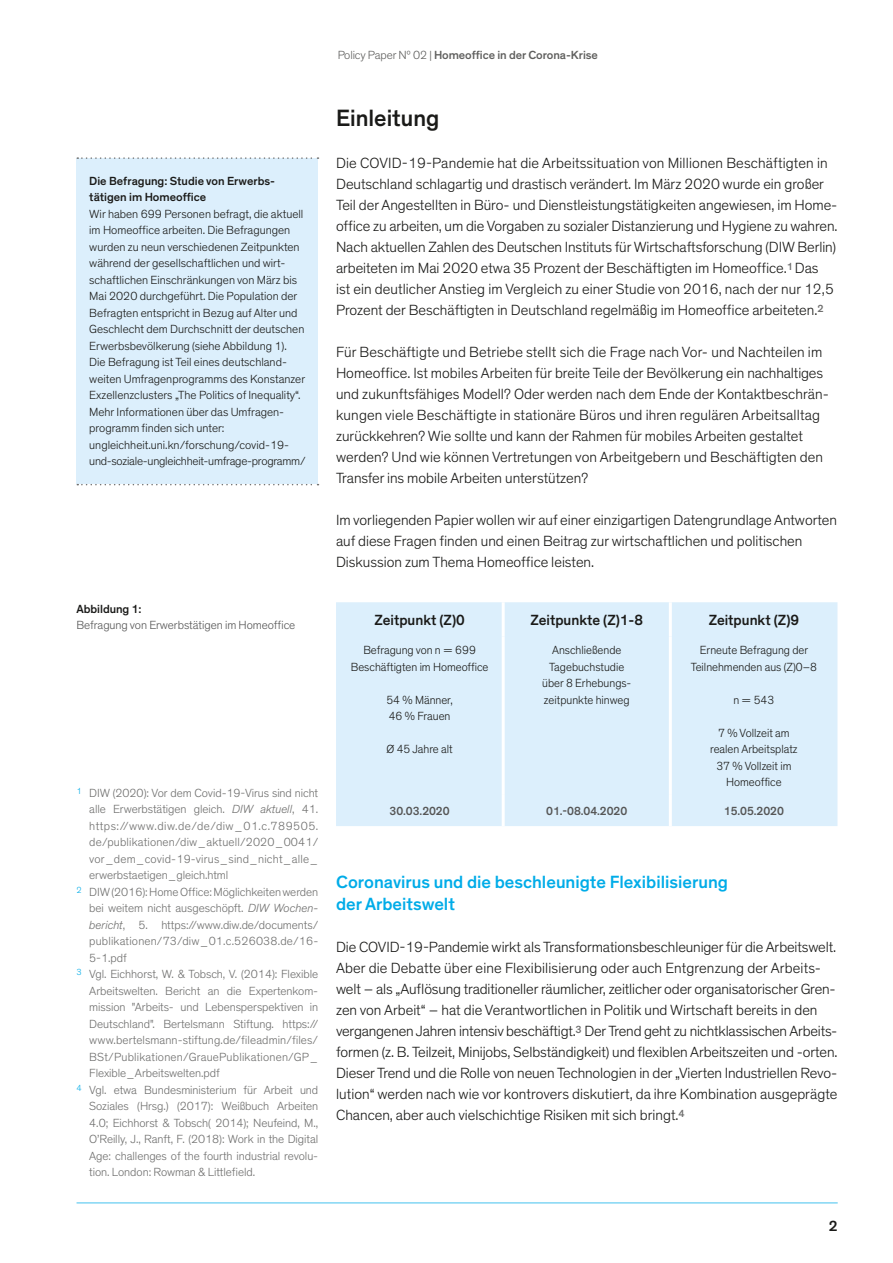
<style>
.page{position:relative;width:893px;height:1263px;background:#fff}
.page>*{position:absolute;margin:0;border:0;box-sizing:border-box;transform-origin:0 0}
.t1{font:500 24px "Theinhardt";color:#1a1a18}
.t2{font:500 18px/21.6px "Theinhardt";color:#00ace8}
.t3{font:300 15px/21px "Theinhardt";color:#1a1a18}
.t4{font:500 15px "Theinhardt";color:#1a1a18}
.t5{font:300 12px/16.5px "Theinhardt";color:#1a1a18;text-align:center}
.t6{font:300 12px "Theinhardt";letter-spacing:-.005em;color:#6f6f6e}
.t7{font:300 12px "Theinhardt";letter-spacing:.015em;color:#6f6f6e}
.t8{font:500 12px/16.5px "Theinhardt";letter-spacing:-.005em;color:#1a1a18}
.t9{font:300 12px "Theinhardt";letter-spacing:-.005em;color:#565656}
.t10{font:300 12px "Theinhardt";letter-spacing:.04em;color:#6f6f6e}
.t11{font:500 12px "Theinhardt";letter-spacing:-.005em;color:#565656}
.s1{font-weight:300}
.s2{font-style:italic}
</style>
<div class="page">
<hr style="left:77px;top:1202px;width:761px;height:1px;background:#00ace8">
<div style="left:336px;top:602px;width:501px;height:224px;background:#dceffc"></div>
<hr style="left:502px;top:602px;width:3px;height:34px;background:#fff">
<hr style="left:669px;top:602px;width:3px;height:34px;background:#fff">
<hr style="left:502px;top:636px;width:3px;height:159px;background:#fff">
<hr style="left:669px;top:636px;width:3px;height:159px;background:#fff">
<hr style="left:502px;top:795px;width:3px;height:31px;background:#fff">
<hr style="left:669px;top:795px;width:3px;height:31px;background:#fff">
<div style="left:77px;top:159px;width:241px;height:325px;background:#dceffc"></div>
<svg style="left:77px;top:157px;width:241px;height:2px"></svg>
<svg style="left:77px;top:484px;width:241px;height:1px"></svg>
<p class="t8" style="left:337px;top:47px;width:262px"><span class="s1">Policy Paper Nº 02 |</span> Homeoffice in der Corona-Krise</p>
<p class="t8" style="left:89px;top:173px;width:187px">Die Befragung: Studie von Erwerbs&shy;tätigen im Homeoffice</p>
<p class="t5" style="left:89px;top:206px;width:218px;text-align:left">Wir haben 699 Personen befragt, die aktuell im Homeoffice arbeiten. Die Befragungen wurden zu neun verschiedenen Zeitpunkten während der gesellschaftlichen und wirt&shy;schaftlichen Einschränkungen von März bis Mai 2020 durchgeführt. Die Population der Befragten entspricht in Bezug auf Alter und Geschlecht dem Durchschnitt der deutschen Erwerbsbevölkerung (siehe Abbildung 1).<br>Die Befragung ist Teil eines deutschland&shy;weiten Umfragenprogramms des Konstanzer Exzellenzclusters „The Politics of Inequality“.<br>Mehr Informationen über das Umfragen&shy;programm finden sich unter: ungleichheit.uni.kn/forschung/covid-19- und-soziale-ungleichheit-umfrage-programm/</p>
<p class="t8" style="left:77px;top:601px;width:67px">Abbildung 1:</p>
<p class="t9" style="left:77px;top:618px;width:220px">Befragung von Erwerbstätigen im Homeoffice</p>
<p class="t6" style="left:77px;top:785px;width:243px"><sup>1</sup> DIW (2020): Vor dem Covid-19-Virus sind nicht</p>
<p class="t6" style="left:89px;top:802px;width:230px">alle Erwerbstätigen gleich. <span class="s2">DIW aktuell</span>, 41.</p>
<p class="t10" style="left:89px;top:818px;width:231px">https://www.diw.de/de/diw_01.c.789505.</p>
<p class="t7" style="left:89px;top:835px;width:230px">de/publikationen/diw_aktuell/2020_0041/</p>
<p class="t7" style="left:89px;top:851px;width:230px">vor_dem_covid-19-virus_sind_nicht_alle_</p>
<p class="t6" style="left:89px;top:868px;width:141px">erwerbstaetigen_gleich.html</p>
<p class="t6" style="left:77px;top:884px;width:243px"><sup>2</sup> DIW (2016): Home Office: Möglichkeiten werden</p>
<p class="t6" style="left:89px;top:901px;width:230px">bei weitem nicht ausgeschöpft. <span class="s2">DIW Wochen-</span></p>
<p class="t6" style="left:89px;top:917px;width:230px"><span class="s2">bericht</span>, 5. https://www.diw.de/documents/</p>
<p class="t7" style="left:89px;top:934px;width:230px">publikationen/73/diw_01.c.526038.de/16-</p>
<p class="t6" style="left:89px;top:950px;width:39px">5-1.pdf</p>
<p class="t6" style="left:77px;top:967px;width:243px"><sup>3</sup> Vgl. Eichhorst, W. &amp; Tobsch, V. (2014): Flexible</p>
<p class="t6" style="left:89px;top:983px;width:230px">Arbeitswelten. Bericht an die Expertenkom-</p>
<p class="t6" style="left:89px;top:1000px;width:230px">mission "Arbeits- und Lebensperspektiven in</p>
<p class="t6" style="left:89px;top:1016px;width:230px">Deutschland". Bertelsmann Stiftung. https://</p>
<p class="t6" style="left:89px;top:1033px;width:230px">www.bertelsmann-stiftung.de/fileadmin/files/</p>
<p class="t7" style="left:89px;top:1049px;width:230px">BSt/Publikationen/GrauePublikationen/GP_</p>
<p class="t6" style="left:89px;top:1066px;width:132px">Flexible_Arbeitswelten.pdf</p>
<p class="t6" style="left:77px;top:1082px;width:243px"><sup>4</sup> Vgl. etwa Bundesministerium für Arbeit und</p>
<p class="t6" style="left:89px;top:1099px;width:230px">Soziales (Hrsg.) (2017): Weißbuch Arbeiten</p>
<p class="t6" style="left:89px;top:1115px;width:230px">4.0; Eichhorst &amp; Tobsch( 2014); Neufeind, M.,</p>
<p class="t6" style="left:89px;top:1132px;width:230px">O’Reilly, J., Ranft, F. (2018): Work in the Digital</p>
<p class="t6" style="left:89px;top:1148px;width:230px">Age: challenges of the fourth industrial revolu-</p>
<p class="t6" style="left:89px;top:1165px;width:167px">tion. London: Rowman &amp; Littlefield.</p>
<h1 class="t1" style="left:336px;top:103px;width:105px">Einleitung</h1>
<p class="t3" style="left:336px;top:152px;width:503px">Die COVID-19-Pandemie hat die Arbeitssituation von Millionen Beschäftigten in Deutschland schlagartig und drastisch verändert. Im März 2020 wurde ein großer Teil der Angestellten in Büro- und Dienstleistungstätigkeiten angewiesen, im Home&shy;office zu arbeiten, um die Vorgaben zu sozialer Distanzierung und Hygiene zu wahren.<br>Nach aktuellen Zahlen des Deutschen Instituts für Wirtschaftsforschung (DIW Berlin) arbeiteten im Mai 2020 etwa 35 Prozent der Beschäftigten im Homeoffice.<sup>1</sup> Das<br>ist ein deutlicher Anstieg im Vergleich zu einer Studie von 2016, nach der nur 12,5<br>Prozent der Beschäftigten in Deutschland regelmäßig im Homeoffice arbeiteten.<sup>2</sup></p>
<p class="t3" style="left:336px;top:341px;width:494px">Für Beschäftigte und Betriebe stellt sich die Frage nach Vor- und Nachteilen im Homeoffice. Ist mobiles Arbeiten für breite Teile der Bevölkerung ein nachhaltiges und zukunftsfähiges Modell? Oder werden nach dem Ende der Kontaktbeschrän&shy;kungen viele Beschäftigte in stationäre Büros und ihren regulären Arbeitsalltag zurückkehren? Wie sollte und kann der Rahmen für mobiles Arbeiten gestaltet werden? Und wie können Vertretungen von Arbeitgebern und Beschäftigten den Transfer ins mobile Arbeiten unterstützen?</p>
<p class="t3" style="left:336px;top:509px;width:502px">Im vorliegenden Papier wollen wir auf einer einzigartigen Datengrundlage Antworten auf diese Fragen finden und einen Beitrag zur wirtschaftlichen und politischen<br>Diskussion zum Thema Homeoffice leisten.</p>
<p class="t4" style="left:374px;top:611px;width:92px">Zeitpunkt (Z)0</p>
<p class="t4" style="left:530px;top:611px;width:114px">Zeitpunkte (Z)1-8</p>
<p class="t4" style="left:709px;top:611px;width:92px">Zeitpunkt (Z)9</p>
<p class="t5" style="left:351px;top:642px;width:139px">Befragung von n = 699<br>Beschäftigten im Homeoffice</p>
<p class="t5" style="left:386px;top:692px;width:68px;text-align:left">54 % Männer,<br>46 % Frauen</p>
<p class="t5" style="left:386px;top:741px;width:68px">Ø 45 Jahre alt</p>
<p class="t5" style="left:542px;top:642px;width:91px">Anschließende<br>Tagebuchstudie über 8 Erhebungs&shy;zeitpunkte hinweg</p>
<p class="t5" style="left:691px;top:642px;width:128px">Erneute Befragung der<br>Teilnehmenden aus (Z)0–8</p>
<p class="t5" style="left:733px;top:692px;width:42px">n = 543</p>
<p class="t5" style="left:710px;top:725px;width:89px">7 % Vollzeit am realen Arbeitsplatz<br>37 % Vollzeit im<br>Homeoffice</p>
<p class="t11" style="left:390px;top:804px;width:62px">30.03.2020</p>
<p class="t11" style="left:546px;top:804px;width:83px">01.-08.04.2020</p>
<p class="t11" style="left:724px;top:804px;width:62px">15.05.2020</p>
<p class="t2" style="left:336px;top:872px;width:393px">Coronavirus und die beschleunigte Flexibilisierung der Arbeitswelt</p>
<p class="t3" style="left:336px;top:937px;width:503px">Die COVID-19-Pandemie wirkt als Transformationsbeschleuniger für die Arbeitswelt.<br>Aber die Debatte über eine Flexibilisierung oder auch Entgrenzung der Arbeits&shy;welt – als „Auflösung traditioneller räumlicher, zeitlicher oder organisatorischer Gren&shy;zen von Arbeit“ – hat die Verantwortlichen in Politik und Wirtschaft bereits in den vergangenen Jahren intensiv beschäftigt.<sup>3</sup> Der Trend geht zu nichtklassischen Arbeits&shy;formen (z. B. Teilzeit, Minijobs, Selbständigkeit) und flexiblen Arbeitszeiten und -orten.<br>Dieser Trend und die Rolle von neuen Technologien in der „Vierten Industriellen Revo&shy;lution“ werden nach wie vor kontrovers diskutiert, da ihre Kombination ausgeprägte Chancen, aber auch vielschichtige Risiken mit sich bringt.<sup>4</sup></p>
<p class="t4" style="left:829px;top:1217px;width:10px">2</p>
</div>
